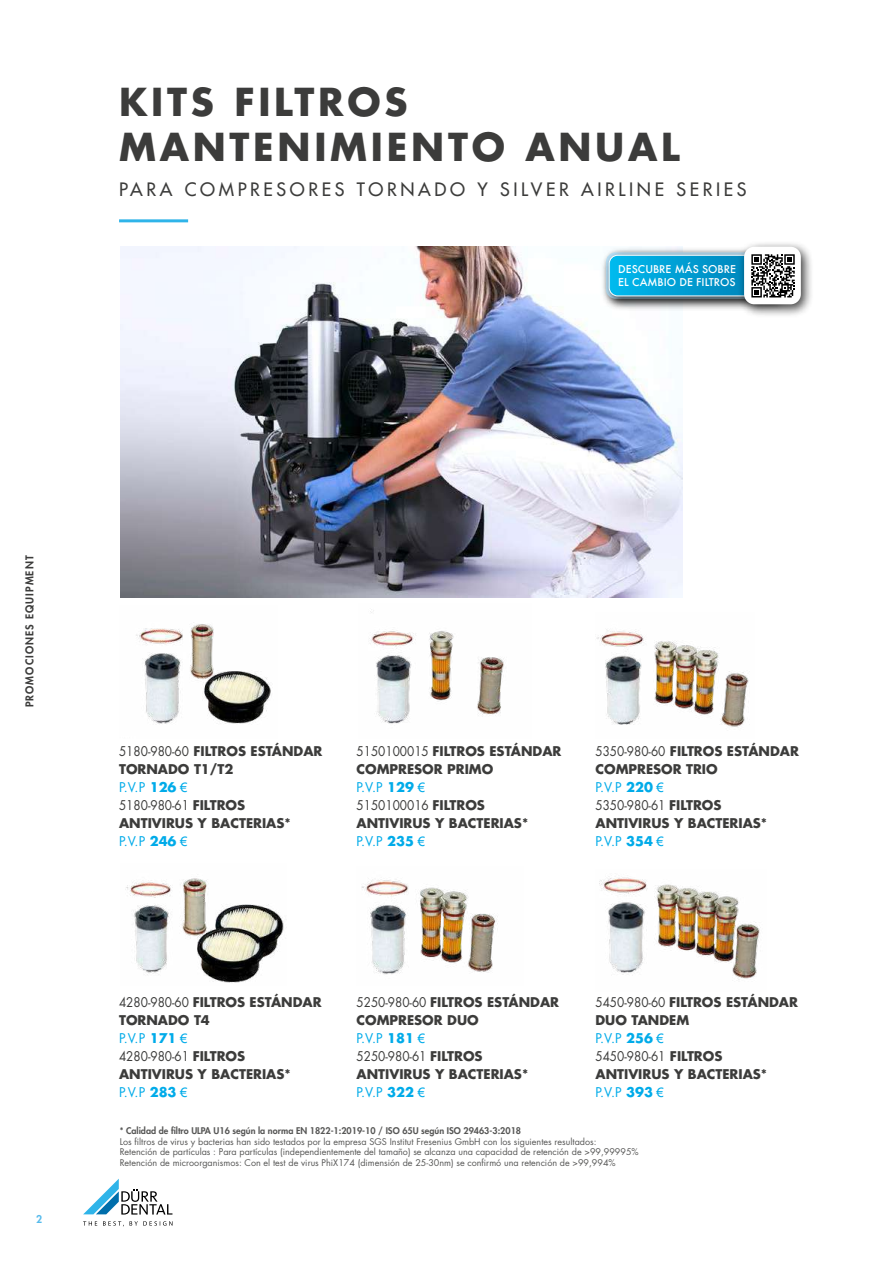
<style>
.page{position:relative;width:893px;height:1263px;background:#fff}
.page>*{position:absolute;margin:0;border:0;box-sizing:border-box;transform-origin:0 0}
.t1{font:700 37.5px/45px "Futura Std";letter-spacing:.1em;color:#3c3c3b}
.t2{font:500 18px "Futura Std";letter-spacing:.2em;color:#3c3c3b}
.t3{font:700 13.05px/18px "Futura Std";color:#3c3c3b}
.t4{font:500 10.5px/13.5px "Futura";color:#fff}
.t5{font:800 10.5px "Futura Std";letter-spacing:.1em;color:#3c3c3b}
.t6{font:800 10.5px "Futura Std";color:#57bbec}
.t7{font:9px/10.5px "Futura Std";color:#575756}
.t8{font:800 9px "Futura Std";color:#575756}
.s1{font-weight:400}
.s2{font-weight:400;color:#00abe9}
.s3{color:#00abe9}
.s4{font-family:"Arial";font-weight:400;color:#00abe9}
</style>
<div class="page">
<svg style="left:83px;top:1179px;width:89px;height:35px"></svg>
<svg style="left:83px;top:1221px;width:89px;height:5px"></svg>
<hr style="left:119px;top:219px;width:69px;height:3px;background:#2fb4e9">
<img style="left:121px;top:247px;width:562px;height:350px">
<div style="left:600px;top:247px;width:193px;height:64px;background:#f5f7f7"></div>
<div style="left:603px;top:249px;width:185px;height:59px;background:#000;opacity:.75"></div>
<div style="left:738px;top:241px;width:76px;height:77px;background:#000;opacity:.75"></div>
<div style="left:744px;top:247px;width:57px;height:57px;background:#fff;border-radius:10px"></div>
<img style="left:136px;top:622px;width:135px;height:102px">
<img style="left:125px;top:878px;width:159px;height:105px">
<img style="left:369px;top:609px;width:135px;height:115px">
<img style="left:596px;top:629px;width:153px;height:98px">
<img style="left:361px;top:879px;width:137px;height:96px">
<img style="left:599px;top:876px;width:161px;height:104px">
<svg style="left:609px;top:254px;width:186px;height:43px;background:#329cc0"></svg>
<h1 class="t1" style="left:119px;top:79px;width:562px">KITS FILTROS<br>MANTENIMIENTO ANUAL</h1>
<h2 class="t2" style="left:119px;top:178px;width:629px">PARA COMPRESORES TORNADO Y SILVER AIRLINE SERIES</h2>
<p class="t4" style="left:618px;top:262px;width:119px">DESCUBRE MÁS SOBRE<br>EL CAMBIO DE FILTROS</p>
<p class="t5" style="left:23px;top:707px;width:153px;rotate:-90deg">PROMOCIONES EQUIPMENT</p>
<p class="t6" style="left:36px;top:1212px;width:8px">2</p>
<p class="t3" style="left:119px;top:742px;width:205px"><span class="s1">5180-980-60</span> FILTROS ESTÁNDAR<br>TORNADO T1/T2<br><span class="s2">P.V.P</span> <span class="s3">126</span> <span class="s4">€<br></span><span class="s1">5180-980-61</span> FILTROS<br>ANTIVIRUS Y BACTERIAS*<br><span class="s2">P.V.P</span> <span class="s3">246</span> <span class="s4">€</span></p>
<p class="t3" style="left:357px;top:742px;width:206px"><span class="s1">5150100015</span> FILTROS ESTÁNDAR<br>COMPRESOR PRIMO<br><span class="s2">P.V.P</span> <span class="s3">129</span> <span class="s4">€<br></span><span class="s1">5150100016</span> FILTROS<br>ANTIVIRUS Y BACTERIAS*<br><span class="s2">P.V.P</span> <span class="s3">235</span> <span class="s4">€</span></p>
<p class="t3" style="left:595px;top:742px;width:205px"><span class="s1">5350-980-60</span> FILTROS ESTÁNDAR<br>COMPRESOR TRIO<br><span class="s2">P.V.P</span> <span class="s3">220</span> <span class="s4">€<br></span><span class="s1">5350-980-61</span> FILTROS<br>ANTIVIRUS Y BACTERIAS*<br><span class="s2">P.V.P</span> <span class="s3">354</span> <span class="s4">€</span></p>
<p class="t3" style="left:119px;top:992px;width:204px"><span class="s1">4280-980-60</span> FILTROS ESTÁNDAR<br>TORNADO T4<br><span class="s2">P.V.P</span> <span class="s3">171</span> <span class="s4">€<br></span><span class="s1">4280-980-61</span> FILTROS<br>ANTIVIRUS Y BACTERIAS*<br><span class="s2">P.V.P</span> <span class="s3">283</span> <span class="s4">€</span></p>
<p class="t3" style="left:357px;top:992px;width:204px"><span class="s1">5250-980-60</span> FILTROS ESTÁNDAR<br>COMPRESOR DUO<br><span class="s2">P.V.P</span> <span class="s3">181</span> <span class="s4">€<br></span><span class="s1">5250-980-61</span> FILTROS<br>ANTIVIRUS Y BACTERIAS*<br><span class="s2">P.V.P</span> <span class="s3">322</span> <span class="s4">€</span></p>
<p class="t3" style="left:595px;top:992px;width:204px"><span class="s1">5450-980-60</span> FILTROS ESTÁNDAR<br>DUO TANDEM<br><span class="s2">P.V.P</span> <span class="s3">256</span> <span class="s4">€<br></span><span class="s1">5450-980-61</span> FILTROS<br>ANTIVIRUS Y BACTERIAS*<br><span class="s2">P.V.P</span> <span class="s3">393</span> <span class="s4">€</span></p>
<p class="t8" style="left:120px;top:1125px;width:403px">* Calidad de filtro ULPA U16 según la norma EN 1822-1:2019-10 / ISO 65U según ISO 29463-3:2018</p>
<p class="t7" style="left:120px;top:1136px;width:521px">Los filtros de virus y bacterias han sido testados por la empresa SGS Institut Fresenius GmbH con los siguientes resultados:<br>Retención de partículas : Para partículas (independientemente del tamaño) se alcanza una capacidad de retención de &gt;99,99995%<br>Retención de microorganismos: Con el test de virus PhiX174 (dimensión de 25-30nm) se confirmó una retención de &gt;99,994%</p>
</div>
